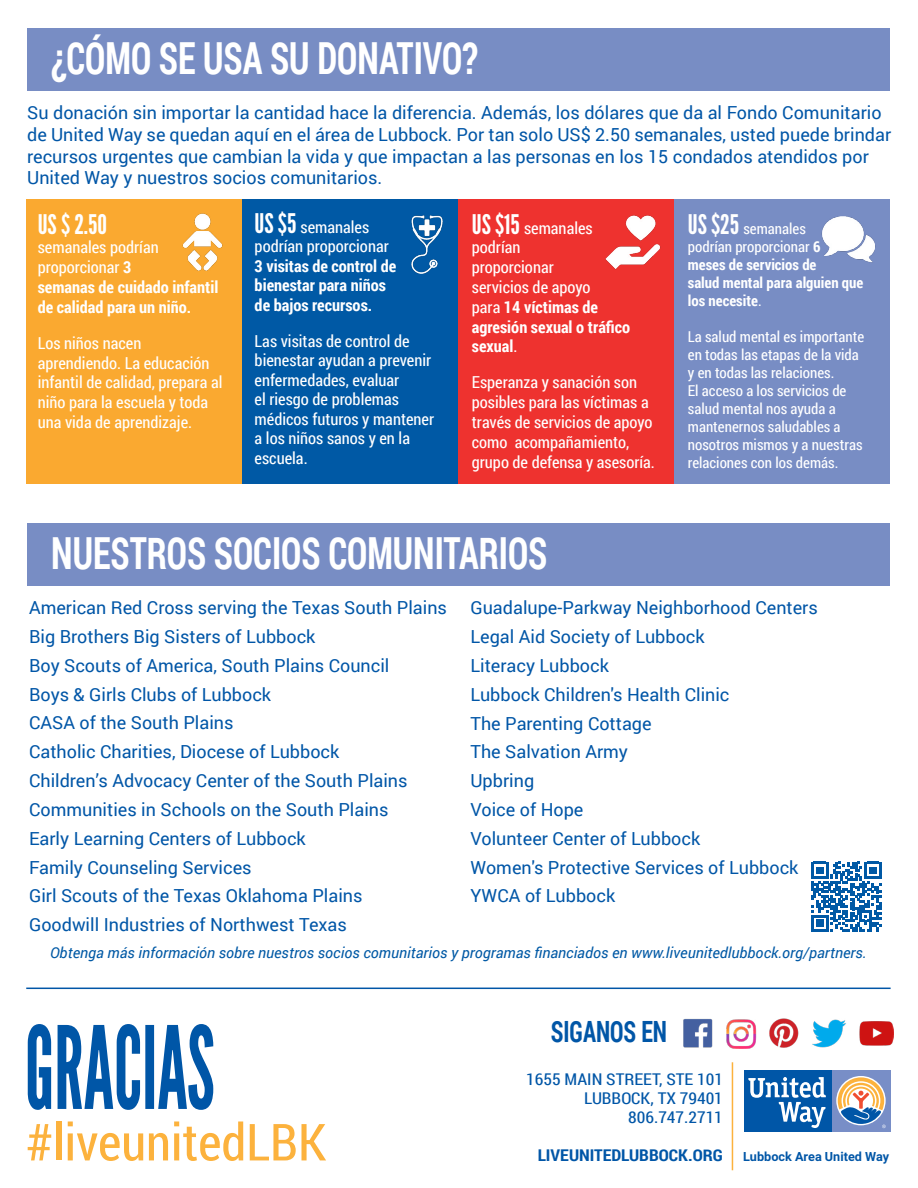
<style>
.page{position:relative;width:918px;height:1188px;background:#fff}
.page>*{position:absolute;margin:0;border:0;box-sizing:border-box;transform-origin:0 0}
.t1{font:51.15px "Roboto Condensed";color:#fcb23d}
.t2{font:700 44.25px "Roboto Condensed";color:#fff;scale:.8 1}
.t3{font:700 29.25px "Roboto Condensed";color:#0056a7;scale:.8 1}
.t4{font:27px "League Gothic";color:#fff}
.t5{font:18px/28.8px "Roboto";color:#0056a7}
.t6{font:16.5px/19.8px "Roboto Condensed";color:#fff}
.t7{font:700 16.5px/19.8px "Roboto Condensed";color:#fff}
.t8{font:16.2px/18.9px "Roboto Condensed";color:#0056a7;text-align:right;scale:1.09 1}
.t9{font:700 16.2px "Roboto Condensed";color:#0056a7;scale:1.09 1}
.t10{font:15px/18px "Roboto Condensed";color:#fff}
.t11{font:italic 15px "Roboto";color:#0059a5}
.t12{font:700 15px/18px "Roboto Condensed";color:#fff}
.s1{font-weight:400}
.s2{font-family:"League Gothic";font-size:27px}
.s3{font-weight:700}
.s4{font-family:"League Gothic";font-weight:400;font-size:27px}
.s5{font-family:"Roboto";font-size:12.6px}
</style>
<div class="page">
<div style="left:27px;top:28px;width:863px;height:63px;background:#788dc4"></div>
<div style="left:27px;top:199px;width:215px;height:285px;background:#faa930"></div>
<div style="left:242px;top:199px;width:216px;height:285px;background:#0059a5"></div>
<img style="left:182px;top:213px;width:41px;height:57px">
<div style="left:458px;top:199px;width:216px;height:285px;background:#ee322f"></div>
<img style="left:605px;top:215px;width:55px;height:54px">
<div style="left:674px;top:199px;width:216px;height:285px;background:#788dc4"></div>
<img style="left:822px;top:216px;width:54px;height:46px">
<div style="left:28px;top:523px;width:862px;height:63px;background:#788dc4"></div>
<svg style="left:744px;top:1070px;width:147px;height:62px;background:#5f89b7"></svg>
<img style="left:683px;top:1018px;width:30px;height:30px">
<img style="left:727px;top:1019px;width:30px;height:29px">
<img style="left:770px;top:1019px;width:29px;height:29px">
<img style="left:812px;top:1019px;width:34px;height:29px">
<img style="left:859px;top:1021px;width:34px;height:25px">
<hr style="left:732px;top:1062px;width:1px;height:108px;background:#fcb23d">
<hr style="left:26px;top:988px;width:865px;height:1px;background:#0056a7">
<img style="left:411px;top:215px;width:32px;height:59px">
<svg style="left:28px;top:1024px;width:185px;height:86px"></svg>
<svg style="left:811px;top:862px;width:70px;height:70px"></svg>
<h2 class="t2" style="left:51px;top:27px;width:535px">¿CÓMO SE USA SU DONATIVO?</h2>
<p class="t5" style="left:27px;top:101px;width:866px;line-height:21.6px">Su donación sin importar la cantidad hace la diferencia. Además, los dólares que da al Fondo Comunitario de United Way se quedan aquí en el área de Lubbock. Por tan solo US$ 2.50 semanales, usted puede brindar recursos urgentes que cambian la vida y que impactan a las personas en los 15 condados atendidos por United Way y nuestros socios comunitarios.</p>
<h3 class="t4" style="left:38px;top:208px;width:71px">US $ 2.50</h3>
<p class="t7" style="left:38px;top:237px;width:182px"><span class="s1">semanales podrían proporcionar</span> 3<br>semanas de cuidado infantil de calidad para un niño.</p>
<p class="t6" style="left:38px;top:333px;width:186px">Los niños nacen aprendiendo. La educación infantil de calidad, prepara al niño para la escuela y toda una vida de aprendizaje.</p>
<p class="t6" style="left:255px;top:216px;width:136px"><span class="s2">US $5</span> semanales podrían proporcionar</p>
<p class="t7" style="left:255px;top:255px;width:143px">3 visitas de control de bienestar para niños de bajos recursos.</p>
<p class="t6" style="left:255px;top:331px;width:181px">Las visitas de control de bienestar ayudan a prevenir enfermedades, evaluar<br>el riesgo de problemas médicos futuros y mantener a los niños sanos y en la escuela.</p>
<p class="t6" style="left:472px;top:217px;width:160px"><span class="s2">US $15</span> semanales podrían<br>proporcionar<br>servicios de apoyo<br>para <span class="s3">14 víctimas de agresión sexual o tráfico sexual</span>.</p>
<p class="t6" style="left:472px;top:372px;width:185px">Esperanza y sanación son posibles para las víctimas a través de servicios de apoyo como acompañamiento, grupo de defensa y asesoría.</p>
<p class="t12" style="left:688px;top:219px;width:177px"><span class="s4">US $25</span> <span class="s1">semanales<br>podrían proporcionar</span> 6<br>meses de servicios de<br>salud mental para alguien que los necesite<span class="s1">.</span></p>
<p class="t10" style="left:688px;top:327px;width:178px">La salud mental es importante en todas las etapas de la vida y en todas las relaciones.<br>El acceso a los servicios de salud mental nos ayuda a mantenernos saludables a nosotros mismos y a nuestras relaciones con los demás.</p>
<h2 class="t2" style="left:51px;top:522px;width:622px">NUESTROS SOCIOS COMUNITARIOS</h2>
<p class="t5" style="left:29px;top:593px;width:419px">American Red Cross serving the Texas South Plains Big Brothers Big Sisters of Lubbock<br>Boy Scouts of America, South Plains Council<br>Boys &amp; Girls Clubs of Lubbock<br>CASA of the South Plains<br>Catholic Charities, Diocese of Lubbock<br>Children’s Advocacy Center of the South Plains Communities in Schools on the South Plains<br>Early Learning Centers of Lubbock<br>Family Counseling Services<br>Girl Scouts of the Texas Oklahoma Plains<br>Goodwill Industries of Northwest Texas</p>
<p class="t5" style="left:470px;top:593px;width:349px">Guadalupe-Parkway Neighborhood Centers<br>Legal Aid Society of Lubbock<br>Literacy Lubbock<br>Lubbock Children's Health Clinic<br>The Parenting Cottage<br>The Salvation Army<br>Upbring<br>Voice of Hope<br>Volunteer Center of Lubbock<br>Women's Protective Services of Lubbock<br>YWCA of Lubbock</p>
<p class="t11" style="left:50px;top:942px;width:818px">Obtenga más información sobre nuestros socios comunitarios y programas financiados en www.liveunitedlubbock.org/partners.</p>
<h1 class="t1" style="left:26px;top:1107px;width:301px">#liveunitedLBK</h1>
<h3 class="t3" style="left:551px;top:1011px;width:147px">SIGANOS EN</h3>
<p class="t8" style="left:526px;top:1069px;width:182px">1655 MAIN STREET, STE 101<br>LUBBOCK, TX 79401<br>806.747.2711</p>
<p class="t9" style="left:538px;top:1144px;width:324px">LIVEUNITEDLUBBOCK.ORG <span class="s5">Lubbock Area United Way</span></p>
</div>
